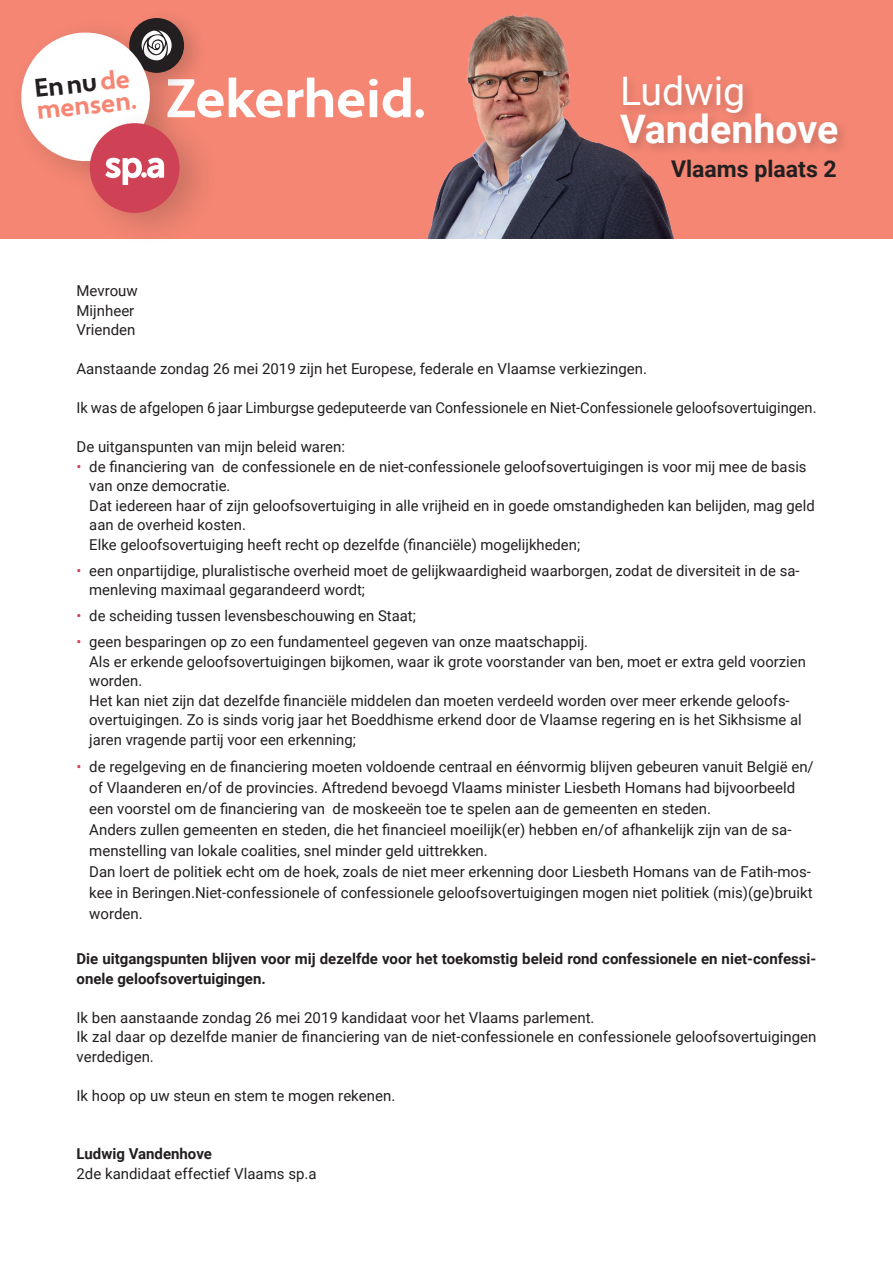
<style>
.page{position:relative;width:893px;height:1263px;background:#fff}
.page>*{position:absolute;margin:0;border:0;box-sizing:border-box;transform-origin:0 0}
.t1{font:700 54.3px "Apertura";letter-spacing:-.015em;color:#fff}
.t2{font:700 39.3px "Roboto";color:#fff}
.t3{font:39.3px "Roboto";color:#fff}
.t4{font:700 25.5px/22px "Apertura";color:#f48673}
.t5{font:700 23.1px "Roboto";color:#231f20}
.t6{font:15px/19.5px "Roboto";color:#231f20}
.t7{font:700 15px/19.5px "Roboto";color:#231f20}
.s1{color:#231f20}
.s2{color:#cf4255}
</style>
<div class="page">
<div style="left:0;top:0;width:893px;height:238px;background:#f48673"></div>
<img style="left:427px;top:13px;width:247px;height:225px">
<div style="left:616px;top:71px;width:234px;height:85px;background:#231f20;opacity:.2"></div>
<div style="left:122px;top:8px;width:86px;height:86px;background:#231f20;opacity:.2"></div>
<div style="left:9px;top:17px;width:178px;height:177px;background:#231f20;opacity:.2"></div>
<div style="left:76px;top:105px;width:145px;height:145px;background:#231f20;opacity:.2"></div>
<div style="left:90px;top:123px;width:90px;height:90px;background:#cf4255;border-radius:50%"></div>
<svg style="left:18px;top:29px;width:154px;height:156px"></svg>
<h3 class="t4" style="left:33px;top:79px;width:102px;rotate:-6deg"><span class="s1">Ennu</span>de mensen.</h3>
<h1 class="t1" style="left:166px;top:66px;width:262px">Zekerheid.</h1>
<h2 class="t3" style="left:620px;top:64px;width:127px">Ludwig</h2>
<h2 class="t2" style="left:620px;top:101px;width:220px">Vandenhove</h2>
<h3 class="t5" style="left:671px;top:153px;width:167px">Vlaams plaats 2</h3>
<p class="t6" style="left:77px;top:281px;width:63px">Mevrouw<br>Mijnheer<br>Vrienden</p>
<p class="t6" style="left:77px;top:359px;width:572px">Aanstaande zondag 26 mei 2019 zijn het Europese, federale en Vlaamse verkiezingen.</p>
<p class="t6" style="left:77px;top:398px;width:741px">Ik was de afgelopen 6 jaar Limburgse gedeputeerde van Confessionele en Niet-Confessionele geloofsovertuigingen.</p>
<p class="t6" style="left:77px;top:437px;width:270px">De uitganspunten van mijn beleid waren:</p>
<p class="t6" style="left:89px;top:456px;width:727px;text-indent:-13px"><span class="s2">•</span> de financiering van de confessionele en de niet-confessionele geloofsovertuigingen is voor mij mee de basis van onze democratie.<br>Dat iedereen haar of zijn geloofsovertuiging in alle vrijheid en in goede omstandigheden kan belijden, mag geld aan de overheid kosten.<br>Elke geloofsovertuiging heeft recht op dezelfde (financiële) mogelijkheden;</p>
<p class="t6" style="left:89px;top:560px;width:712px;text-indent:-13px"><span class="s2">•</span> een onpartijdige, pluralistische overheid moet de gelijkwaardigheid waarborgen, zodat de diversiteit in de sa&shy;menleving maximaal gegarandeerd wordt;</p>
<p class="t6" style="left:77px;top:605px;width:341px"><span class="s2">•</span> de scheiding tussen levensbeschouwing en Staat;</p>
<p class="t6" style="left:89px;top:631px;width:718px;text-indent:-13px"><span class="s2">•</span> geen besparingen op zo een fundamenteel gegeven van onze maatschappij.<br>Als er erkende geloofsovertuigingen bijkomen, waar ik grote voorstander van ben, moet er extra geld voorzien worden.<br>Het kan niet zijn dat dezelfde financiële middelen dan moeten verdeeld worden over meer erkende geloofs&shy;overtuigingen. Zo is sinds vorig jaar het Boeddhisme erkend door de Vlaamse regering en is het Sikhsisme al jaren vragende partij voor een erkenning;</p>
<p class="t6" style="left:89px;top:755px;width:726px;line-height:21px;text-indent:-13px"><span class="s2">•</span> de regelgeving en de financiering moeten voldoende centraal en éénvormig blijven gebeuren vanuit België en/ of Vlaanderen en/of de provincies. Aftredend bevoegd Vlaams minister Liesbeth Homans had bijvoorbeeld een voorstel om de financiering van de moskeeën toe te spelen aan de gemeenten en steden.<br>Anders zullen gemeenten en steden, die het financieel moeilijk(er) hebben en/of afhankelijk zijn van de sa&shy;menstelling van lokale coalities, snel minder geld uittrekken.<br>Dan loert de politiek echt om de hoek, zoals de niet meer erkenning door Liesbeth Homans van de Fatih-mos&shy;kee in Beringen.Niet-confessionele of confessionele geloofsovertuigingen mogen niet politiek (mis)(ge)bruikt worden.</p>
<p class="t7" style="left:77px;top:949px;width:741px">Die uitgangspunten blijven voor mij dezelfde voor het toekomstig beleid rond confessionele en niet-confessi&shy;onele geloofsovertuigingen.</p>
<p class="t6" style="left:77px;top:1007px;width:741px">Ik ben aanstaande zondag 26 mei 2019 kandidaat voor het Vlaams parlement.<br>Ik zal daar op dezelfde manier de financiering van de niet-confessionele en confessionele geloofsovertuigingen verdedigen.</p>
<p class="t6" style="left:77px;top:1085px;width:320px">Ik hoop op uw steun en stem te mogen rekenen.</p>
<p class="t7" style="left:77px;top:1144px;width:137px">Ludwig Vandenhove</p>
<p class="t6" style="left:77px;top:1163px;width:242px">2de kandidaat effectief Vlaams sp.a</p>
</div>
